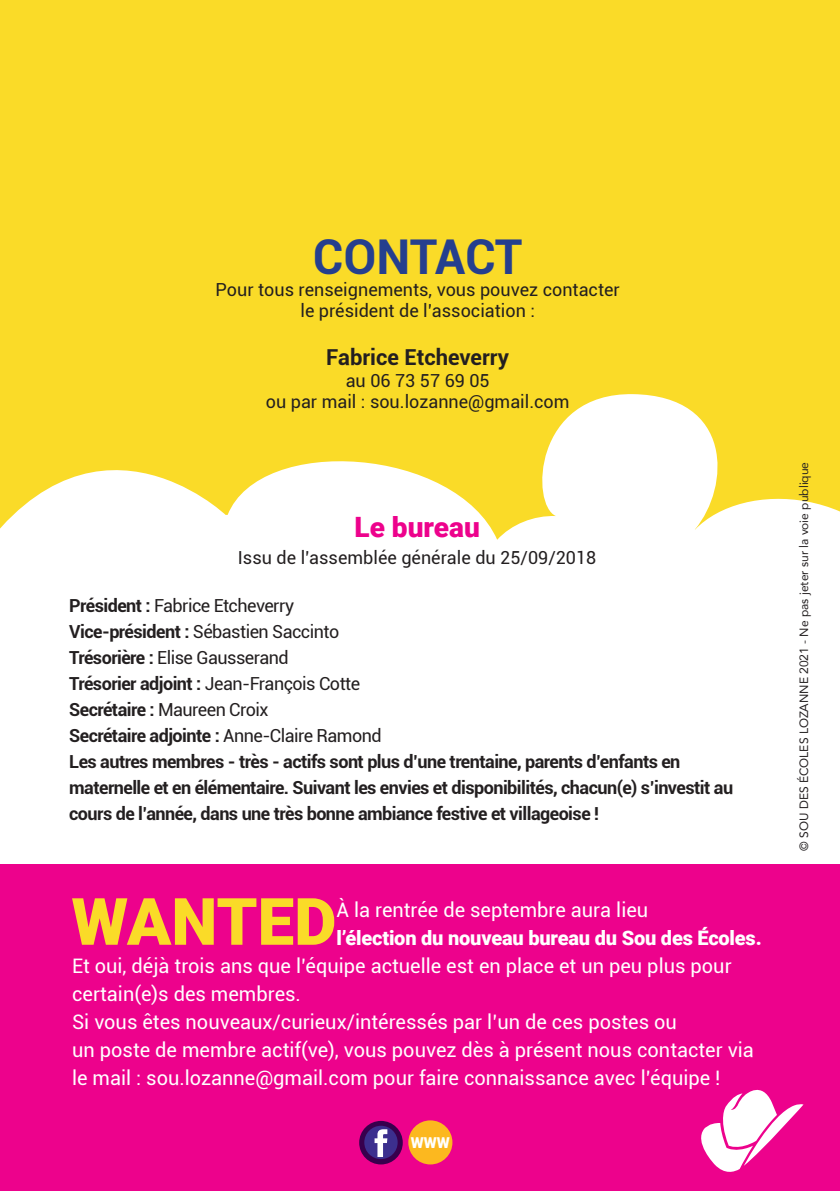
<style>
.page{position:relative;width:840px;height:1191px;background:#fff}
.page>*{position:absolute;margin:0;border:0;box-sizing:border-box;transform-origin:0 0}
.t1{font:900 65.4px "Roboto";color:#fadb28}
.t2{font:700 48px "Roboto";letter-spacing:-.01em;color:#253f8e}
.t3{font:900 28px "Roboto";color:#ed028c}
.t4{font:700 22px "Roboto";color:#231f20}
.t5{font:20px "Roboto";color:#fff}
.t6{font:900 20px "Roboto";letter-spacing:-.01em;color:#fff}
.t7{font:700 18px/26px "Roboto";letter-spacing:-.03em;color:#231f20}
.t8{font:18px/21.6px "Roboto";color:#231f20;text-align:center}
.t9{font:18px "Roboto";letter-spacing:-.03em;color:#231f20}
.t10{font:900 15px "Roboto";color:#fff}
.t11{font:12px "Avenir";color:#231f20}
.s1{font-weight:700}
.s2{font-weight:400}
</style>
<div class="page">
<div style="left:0;top:0;width:839px;height:1191px;background:#fadb28"></div>
<svg style="left:0;top:394px;width:839px;height:471px;fill:#fff"></svg>
<div style="left:0;top:865px;width:839px;height:326px;background:#ed028c"></div>
<div style="left:408px;top:1120px;width:44px;height:44px;background:#fcb81f;border-radius:50%"></div>
<svg style="left:701px;top:1089px;width:102px;height:83px"></svg>
<svg style="left:359px;top:1120px;width:43px;height:44px"></svg>
<p class="t2" style="left:313px;top:223px;width:211px">CONTACT</p>
<p class="t8" style="left:215px;top:278px;width:405px">Pour tous renseignements, vous pouvez contacter le président de l’association :</p>
<p class="t4" style="left:326px;top:342px;width:184px">Fabrice Etcheverry</p>
<p class="t8" style="left:345px;top:369px;width:145px">au 06 73 57 69 05</p>
<p class="t8" style="left:266px;top:390px;width:305px">ou par mail : sou.lozanne@gmail.com</p>
<p class="t3" style="left:354px;top:507px;width:127px">Le bureau</p>
<p class="t8" style="left:238px;top:546px;width:360px">Issu de l’assemblée générale du 25/09/2018</p>
<p class="t9" style="left:69px;top:592px;width:226px"><span class="s1">Président :</span> Fabrice Etcheverry</p>
<p class="t9" style="left:69px;top:618px;width:271px"><span class="s1">Vice-président :</span> Sébastien Saccinto</p>
<p class="t9" style="left:69px;top:644px;width:221px"><span class="s1">Trésorière :</span> Elise Gausserand</p>
<p class="t9" style="left:69px;top:670px;width:292px"><span class="s1">Trésorier adjoint :</span> Jean-François Cotte</p>
<p class="t9" style="left:69px;top:696px;width:201px"><span class="s1">Secrétaire :</span> Maureen Croix</p>
<p class="t7" style="left:69px;top:721px;width:314px">Secrétaire adjointe : <span class="s2">Anne-Claire Ramond</span></p>
<p class="t7" style="left:69px;top:747px;width:612px">Les autres membres - très - actifs sont plus d’une trentaine, parents d’enfants en</p>
<p class="t7" style="left:69px;top:773px;width:665px">maternelle et en élémentaire. Suivant les envies et disponibilités, chacun(e) s’investit au cours de l’année, dans une très bonne ambiance festive et villageoise !</p>
<p class="t1" style="left:71px;top:875px;width:266px">WANTED</p>
<p class="t5" style="left:336px;top:895px;width:313px">À la rentrée de septembre aura lieu</p>
<p class="t6" style="left:336px;top:923px;width:426px">l’élection du nouveau bureau du Sou des Écoles.</p>
<p class="t5" style="left:72px;top:951px;width:660px">Et oui, déjà trois ans que l’équipe actuelle est en place et un peu plus pour</p>
<p class="t5" style="left:72px;top:979px;width:230px">certain(e)s des membres.</p>
<p class="t5" style="left:72px;top:1007px;width:606px">Si vous êtes nouveaux/curieux/intéressés par l’un de ces postes ou</p>
<p class="t5" style="left:72px;top:1035px;width:683px">un poste de membre actif(ve), vous pouvez dès à présent nous contacter via</p>
<p class="t5" style="left:72px;top:1063px;width:649px">le mail : sou.lozanne@gmail.com pour faire connaissance avec l’équipe !</p>
<p class="t10" style="left:410px;top:1132px;width:41px">WWW</p>
<p class="t11" style="left:794px;top:850px;width:390px;rotate:-90deg">© SOU DES ÉCOLES LOZANNE 2021 - Ne pas jeter sur la voie publique</p>
</div>
